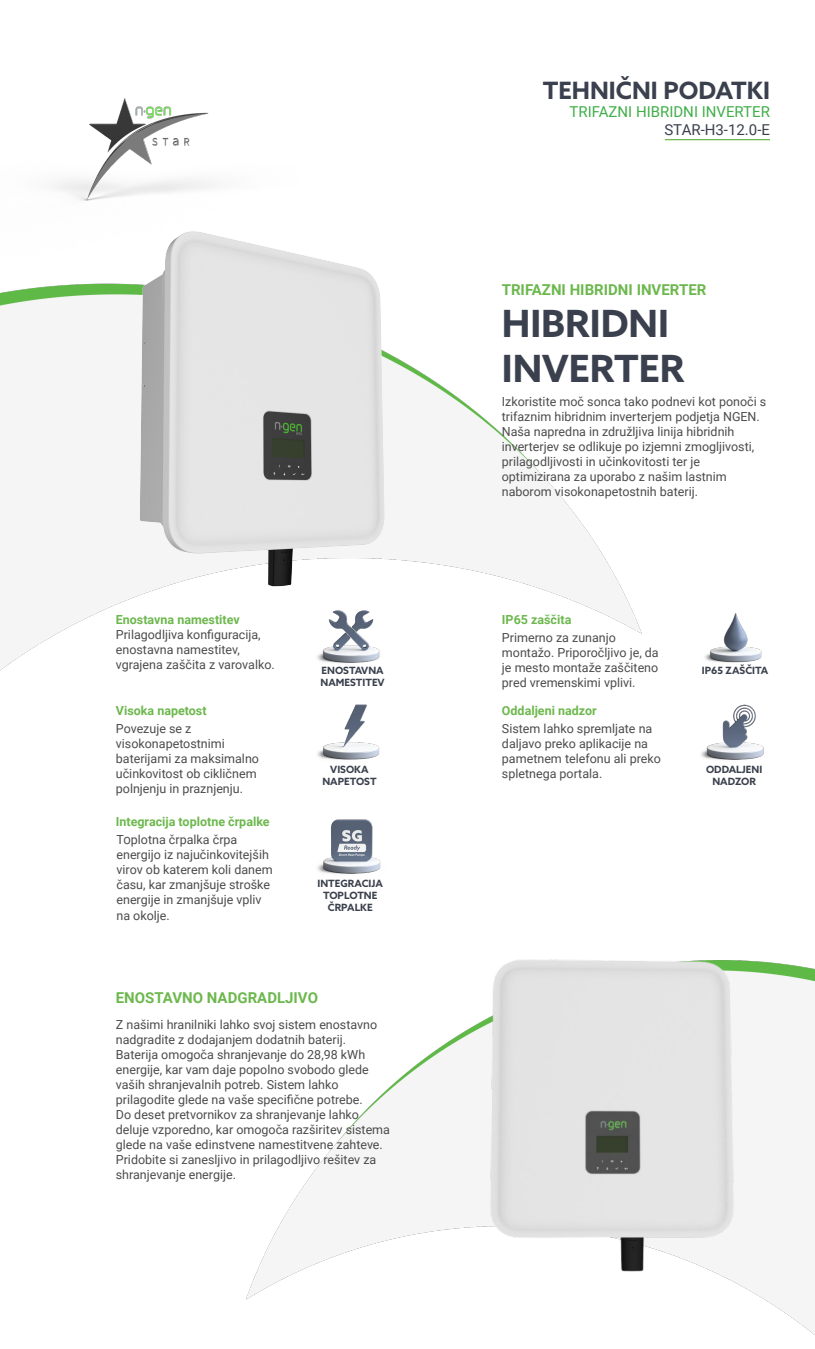
<style>
.page{position:relative;width:815px;height:1349px;background:#fff}
.page>*{position:absolute;margin:0;border:0;box-sizing:border-box;transform-origin:0 0}
.t1{font:700 37.5px/45px "Azo Sans";color:#3a404d}
.t2{font:700 23.88px "Azo Sans";color:#3a404d}
.t3{font:700 15px "Roboto";color:#6db84e}
.t4{font:15px "Roboto";color:#40ae49}
.t5{font:15px "Roboto";color:#3a404d}
.t6{font:12.5px/15px "Roboto";color:#4a4c4a}
.t7{font:700 12.5px "Roboto";color:#6db84e}
.t8{font:700 10px "Azo Sans";color:#3a404d}
</style>
<div class="page">
<img style="left:116px;top:255px;width:448px;height:350px">
<img style="left:392px;top:959px;width:423px;height:322px">
<img style="left:316px;top:597px;width:70px;height:66px">
<img style="left:705px;top:613px;width:57px;height:50px">
<img style="left:317px;top:704px;width:63px;height:56px">
<img style="left:701px;top:704px;width:63px;height:56px">
<hr style="left:665px;top:139px;width:105px;height:1px;background:#6db84e">
<img style="left:54px;top:98px;width:248px;height:161px">
<img style="left:317px;top:819px;width:64px;height:55px">
<p class="t2" style="left:543px;top:74px;width:229px">TEHNIČNI PODATKI</p>
<p class="t4" style="left:569px;top:101px;width:202px">TRIFAZNI HIBRIDNI INVERTER</p>
<p class="t5" style="left:664px;top:119px;width:107px">STAR-H3-12.0-E</p>
<p class="t3" style="left:502px;top:279px;width:206px">TRIFAZNI HIBRIDNI INVERTER</p>
<p class="t1" style="left:502px;top:301px;width:184px">HIBRIDNI<br>INVERTER</p>
<p class="t6" style="left:502px;top:394px;width:266px">Izkoristite moč sonca tako podnevi kot ponoči s trifaznim hibridnim inverterjem podjetja NGEN.<br>Naša napredna in združljiva linija hibridnih inverterjev se odlikuje po izjemni zmogljivosti, prilagodljivosti in učinkovitosti ter je</p>
<p class="t6" style="left:502px;top:469px;width:226px">optimizirana za uporabo z našim lastnim naborom visokonapetostnih baterij.</p>
<p class="t7" style="left:116px;top:611px;width:125px">Enostavna namestitev</p>
<p class="t7" style="left:502px;top:611px;width:71px">IP65 zaščita</p>
<p class="t6" style="left:116px;top:626px;width:146px">Prilagodljiva konfiguracija, enostavna namestitev,</p>
<p class="t6" style="left:116px;top:656px;width:160px">vgrajena zaščita z varovalko.</p>
<p class="t8" style="left:322px;top:663px;width:64px">ENOSTAVNA</p>
<p class="t8" style="left:321px;top:675px;width:66px">NAMESTITEV</p>
<p class="t6" style="left:502px;top:629px;width:115px">Primerno za zunanjo</p>
<p class="t6" style="left:502px;top:644px;width:158px;text-align:justify">montažo. Priporočljivo je, da je mesto montaže zaščiteno pred vremenskimi vplivi.</p>
<p class="t7" style="left:116px;top:702px;width:92px">Visoka napetost</p>
<p class="t7" style="left:502px;top:702px;width:96px">Oddaljeni nadzor</p>
<p class="t6" style="left:116px;top:720px;width:77px">Povezuje se z</p>
<p class="t6" style="left:116px;top:735px;width:111px">visokonapetostnimi</p>
<p class="t6" style="left:116px;top:750px;width:145px">baterijami za maksimalno učinkovitost ob cikličnem polnjenju in praznjenju.</p>
<p class="t7" style="left:116px;top:813px;width:155px">Integracija toplotne črpalke</p>
<p class="t6" style="left:117px;top:832px;width:122px">TOplotna črpalka črpa</p>
<p class="t6" style="left:117px;top:847px;width:158px">energijo iz najučinkovitejših virov ob katerem koli danem času, kar zmanjšuje stroške</p>
<p class="t6" style="left:117px;top:892px;width:147px">energije in zmanjšuje vpliv na okolje.</p>
<p class="t8" style="left:330px;top:762px;width:40px">VISOKA</p>
<p class="t8" style="left:322px;top:774px;width:56px">NAPETOST</p>
<p class="t8" style="left:317px;top:876px;width:67px">INTEGRACIJA</p>
<p class="t8" style="left:323px;top:888px;width:56px">TOPLOTNE</p>
<p class="t8" style="left:328px;top:900px;width:46px">ČRPALKE</p>
<p class="t3" style="left:116px;top:987px;width:204px">ENOSTAVNO NADGRADLJIVO</p>
<p class="t6" style="left:116px;top:1016px;width:263px">Z našimi hranilniki lahko svoj sistem enostavno nadgradite z dodajanjem dodatnih baterij.</p>
<p class="t6" style="left:116px;top:1046px;width:251px">Baterija omogoča shranjevanje do 28,98 kWh</p>
<p class="t6" style="left:116px;top:1061px;width:255px">energije, kar vam daje popolno svobodo glede vaših shranjevalnih potreb. Sistem lahko</p>
<p class="t6" style="left:116px;top:1091px;width:248px">prilagodite glede na vaše specifične potrebe.</p>
<p class="t6" style="left:116px;top:1106px;width:276px">Do deset pretvornikov za shranjevanje lahko deluje vzporedno, kar omogoča razširitev sistema glede na vaše edinstvene namestitvene zahteve.<br>Pridobite si zanesljivo in prilagodljivo rešitev za shranjevanje energije.</p>
<p class="t6" style="left:502px;top:720px;width:160px">Sistem lahko spremljate na daljavo preko aplikacije na pametnem telefonu ali preko spletnega portala.</p>
<p class="t8" style="left:702px;top:664px;width:68px">IP65 ZAŠČITA</p>
<p class="t8" style="left:706px;top:762px;width:58px">ODDALJENI</p>
<p class="t8" style="left:712px;top:774px;width:45px">NADZOR</p>
</div>
